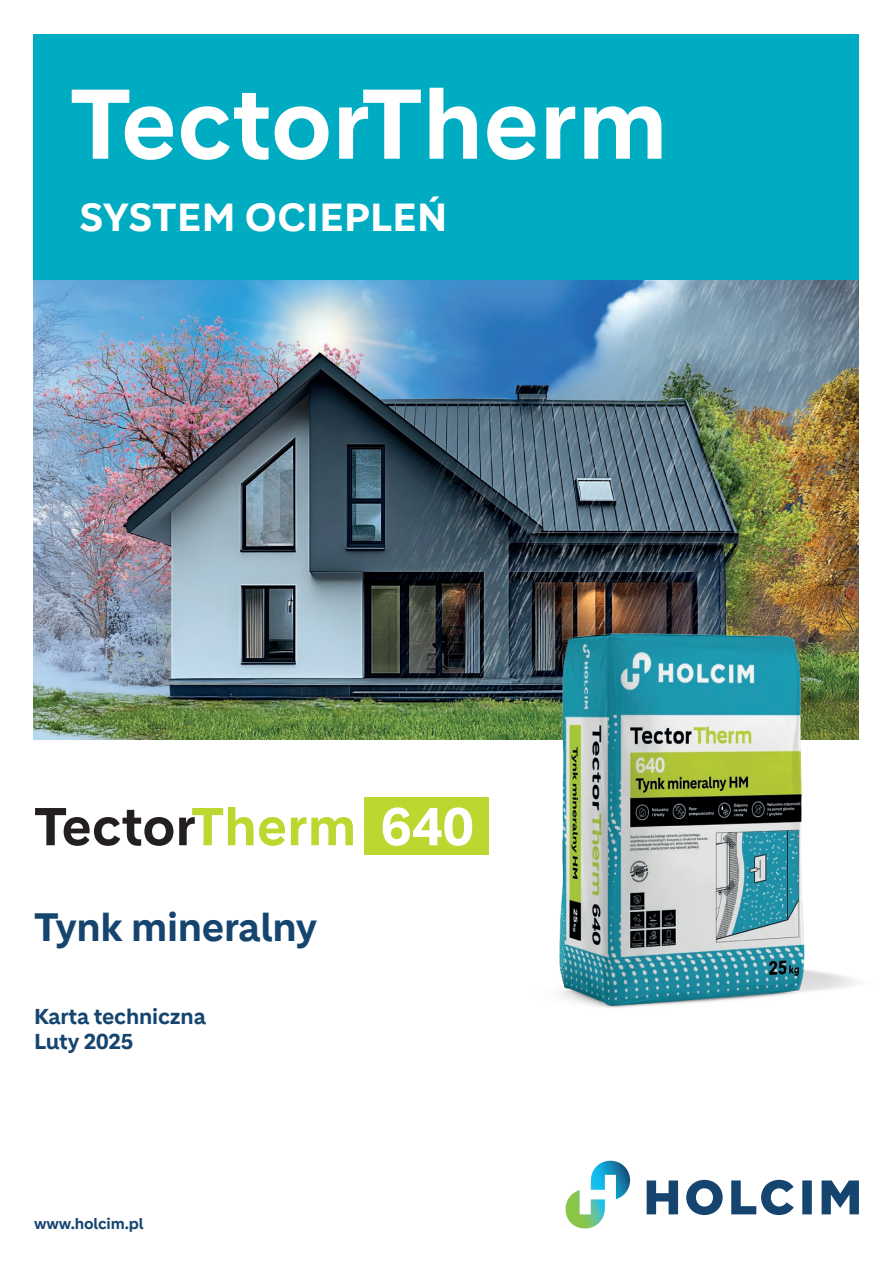
<style>
.page{position:relative;width:893px;height:1263px;background:#fff}
.page>*{position:absolute;margin:0;border:0;box-sizing:border-box;transform-origin:0 0}
.t1{font:700 95.85px "Holcim";color:#fff}
.t2{font:700 51.75px "Holcim";color:#231f20}
.t3{font:700 38.55px "Holcim";letter-spacing:-.01em;color:#15456f}
.t4{font:700 38.1px "Holcim";letter-spacing:.01em;color:#fff}
.t5{font:700 21px/25.2px "Holcim";letter-spacing:-.01em;color:#15456f}
.t6{font:700 15px "Holcim";letter-spacing:-.01em;color:#15456f}
.s1{color:#bed630}
.s2{color:#fff}
</style>
<div class="page">
<div style="left:365px;top:797px;width:124px;height:58px;background:#bed630"></div>
<img style="left:34px;top:279px;width:825px;height:461px">
<div style="left:34px;top:34px;width:825px;height:245px;background:#00acc1"></div>
<svg style="left:647px;top:1180px;width:212px;height:35px"></svg>
<svg style="left:565px;top:1161px;width:65px;height:67px"></svg>
<img style="left:451px;top:522px;width:408px;height:486px">
<h1 class="t1" style="left:70px;top:68px;width:599px">TectorTherm</h1>
<h3 class="t4" style="left:79px;top:195px;width:370px">SYSTEM OCIEPLEŃ</h3>
<h2 class="t2" style="left:34px;top:796px;width:441px">Tector<span class="s1">Therm</span> <span class="s2">640</span></h2>
<h3 class="t3" style="left:34px;top:905px;width:285px">Tynk mineralny</h3>
<p class="t5" style="left:34px;top:1004px;width:173px">Karta techniczna<br>Luty 2025</p>
<p class="t6" style="left:34px;top:1215px;width:111px">www.holcim.pl</p>
</div>
